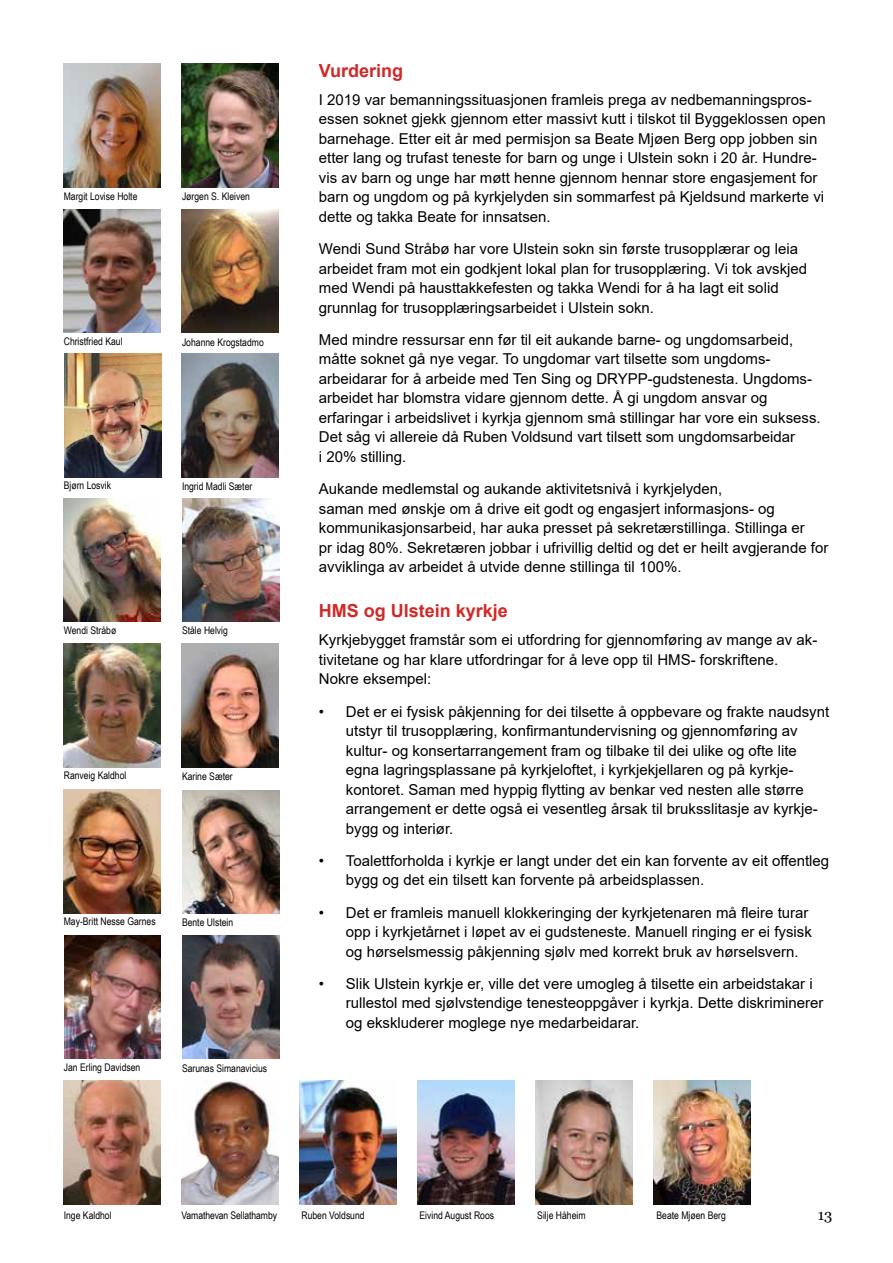
<style>
.page{position:relative;width:893px;height:1263px;background:#fff}
.page>*{position:absolute;margin:0;border:0;box-sizing:border-box;transform-origin:0 0}
.t1{font:700 18px "Arial";color:#cf2a27}
.t2{font:15px/19.5px "Arial";color:#000}
.t3{font:15px "Georgia";color:#000}
.t4{font:10.5px "Arial Narrow";color:#000}
</style>
<div class="page">
<img style="left:64px;top:64px;width:97px;height:124px">
<img style="left:182px;top:64px;width:97px;height:124px">
<img style="left:64px;top:209px;width:97px;height:124px">
<img style="left:182px;top:209px;width:97px;height:124px">
<img style="left:64px;top:354px;width:97px;height:123px">
<img style="left:182px;top:354px;width:97px;height:123px">
<img style="left:64px;top:644px;width:97px;height:123px">
<img style="left:182px;top:498px;width:97px;height:124px">
<img style="left:64px;top:789px;width:97px;height:124px">
<img style="left:182px;top:644px;width:97px;height:123px">
<img style="left:64px;top:1081px;width:97px;height:123px">
<img style="left:182px;top:790px;width:97px;height:124px">
<img style="left:64px;top:935px;width:97px;height:124px">
<img style="left:182px;top:935px;width:97px;height:124px">
<img style="left:64px;top:498px;width:97px;height:124px">
<img style="left:182px;top:1081px;width:97px;height:123px">
<img style="left:300px;top:1081px;width:97px;height:123px">
<img style="left:418px;top:1081px;width:97px;height:123px">
<img style="left:536px;top:1081px;width:97px;height:123px">
<img style="left:654px;top:1081px;width:96px;height:123px">
<p class="t4" style="left:64px;top:188px;width:75px">Margit Lovise Holte</p>
<p class="t4" style="left:182px;top:189px;width:69px">Jørgen S. Kleiven</p>
<p class="t4" style="left:64px;top:333px;width:60px">Christfried Kaul</p>
<p class="t4" style="left:182px;top:334px;width:83px">Johanne Krogstadmo</p>
<p class="t4" style="left:64px;top:478px;width:49px">Bjørn Losvik</p>
<p class="t4" style="left:182px;top:479px;width:72px">Ingrid Madli Sæter</p>
<p class="t4" style="left:64px;top:622px;width:54px">Wendi Stråbø</p>
<p class="t4" style="left:182px;top:623px;width:47px">Ståle Helvig</p>
<p class="t4" style="left:64px;top:768px;width:64px">Ranveig Kaldhol</p>
<p class="t4" style="left:182px;top:769px;width:52px">Karine Sæter</p>
<p class="t4" style="left:64px;top:914px;width:93px">May-Britt Nesse Garnes</p>
<p class="t4" style="left:182px;top:914px;width:53px">Bente Ulstein</p>
<p class="t4" style="left:64px;top:1059px;width:78px">Jan Erling Davidsen</p>
<p class="t4" style="left:182px;top:1060px;width:87px">Sarunas Simanavicius</p>
<p class="t1" style="left:319px;top:58px;width:86px">Vurdering</p>
<p class="t2" style="left:319px;top:90px;width:508px">I 2019 var bemanningssituasjonen framleis prega av nedbemanningspros&shy;essen soknet gjekk gjennom etter massivt kutt i tilskot til Byggeklossen open barnehage. Etter eit år med permisjon sa Beate Mjøen Berg opp jobben sin etter lang og trufast teneste for barn og unge i Ulstein sokn i 20 år. Hundre&shy;vis av barn og unge har møtt henne gjennom hennar store engasjement for barn og ungdom og på kyrkjelyden sin sommarfest på Kjeldsund markerte vi dette og takka Beate for innsatsen.</p>
<p class="t2" style="left:319px;top:239px;width:490px">Wendi Sund Stråbø har vore Ulstein sokn sin første trusopplærar og leia arbeidet fram mot ein godkjent lokal plan for trusopplæring. Vi tok avskjed med Wendi på hausttakkefesten og takka Wendi for å ha lagt eit solid grunnlag for trusopplæringsarbeidet i Ulstein sokn.</p>
<p class="t2" style="left:319px;top:330px;width:503px">Med mindre ressursar enn før til eit aukande barne- og ungdomsarbeid, måtte soknet gå nye vegar. To ungdomar vart tilsette som ungdoms&shy;arbeidarar for å arbeide med Ten Sing og DRYPP-gudstenesta. Ungdoms&shy;arbeidet har blomstra vidare gjennom dette. Å gi ungdom ansvar og erfaringar i arbeidslivet i kyrkja gjennom små stillingar har vore ein suksess.<br>Det såg vi allereie då Ruben Voldsund vart tilsett som ungdomsarbeidar<br>i 20% stilling.</p>
<p class="t2" style="left:319px;top:479px;width:511px">Aukande medlemstal og aukande aktivitetsnivå i kyrkjelyden,<br>saman med ønskje om å drive eit godt og engasjert informasjons- og kommunikasjonsarbeid, har auka presset på sekretærstillinga. Stillinga er<br>pr idag 80%. Sekretæren jobbar i ufrivillig deltid og det er heilt avgjerande for avviklinga av arbeidet å utvide denne stillinga til 100%.</p>
<p class="t1" style="left:319px;top:598px;width:191px">HMS og Ulstein kyrkje</p>
<p class="t2" style="left:319px;top:630px;width:500px">Kyrkjebygget framstår som ei utfordring for gjennomføring av mange av ak&shy;tivitetane og har klare utfordringar for å leve opp til HMS- forskriftene.<br>Nokre eksempel:</p>
<p class="t2" style="left:346px;top:701px;width:485px;text-indent:-27px">• Det er ei fysisk påkjenning for dei tilsette å oppbevare og frakte naudsynt utstyr til trusopplæring, konfirmantundervisning og gjennomføring av kultur- og konsertarrangement fram og tilbake til dei ulike og ofte lite egna lagringsplassane på kyrkjeloftet, i kyrkjekjellaren og på kyrkje&shy;kontoret. Saman med hyppig flytting av benkar ved nesten alle større arrangement er dette også ei vesentleg årsak til bruksslitasje av kyrkje&shy;bygg og interiør.</p>
<p class="t2" style="left:346px;top:851px;width:485px;text-indent:-27px">• Toalettforholda i kyrkje er langt under det ein kan forvente av eit offentleg bygg og det ein tilsett kan forvente på arbeidsplassen.</p>
<p class="t2" style="left:346px;top:902px;width:468px;text-indent:-27px">• Det er framleis manuell klokkeringing der kyrkjetenaren må fleire turar opp i kyrkjetårnet i løpet av ei gudsteneste. Manuell ringing er ei fysisk og hørselsmessig påkjenning sjølv med korrekt bruk av hørselsvern.</p>
<p class="t2" style="left:346px;top:974px;width:479px;text-indent:-27px">• Slik Ulstein kyrkje er, ville det vere umogleg å tilsette ein arbeidstakar i rullestol med sjølvstendige tenesteoppgåver i kyrkja. Dette diskriminerer og ekskluderer moglege nye medarbeidarar.</p>
<p class="t4" style="left:64px;top:1207px;width:49px">Inge Kaldhol</p>
<p class="t4" style="left:182px;top:1207px;width:97px">Vamathevan Sellathamby</p>
<p class="t4" style="left:301px;top:1207px;width:65px">Ruben Voldsund</p>
<p class="t4" style="left:419px;top:1207px;width:76px">Eivind August Roos</p>
<p class="t4" style="left:537px;top:1207px;width:50px">Silje Håheim</p>
<p class="t4" style="left:657px;top:1207px;width:71px">Beate Mjøen Berg</p>
<p class="t3" style="left:818px;top:1206px;width:16px">13</p>
</div>
